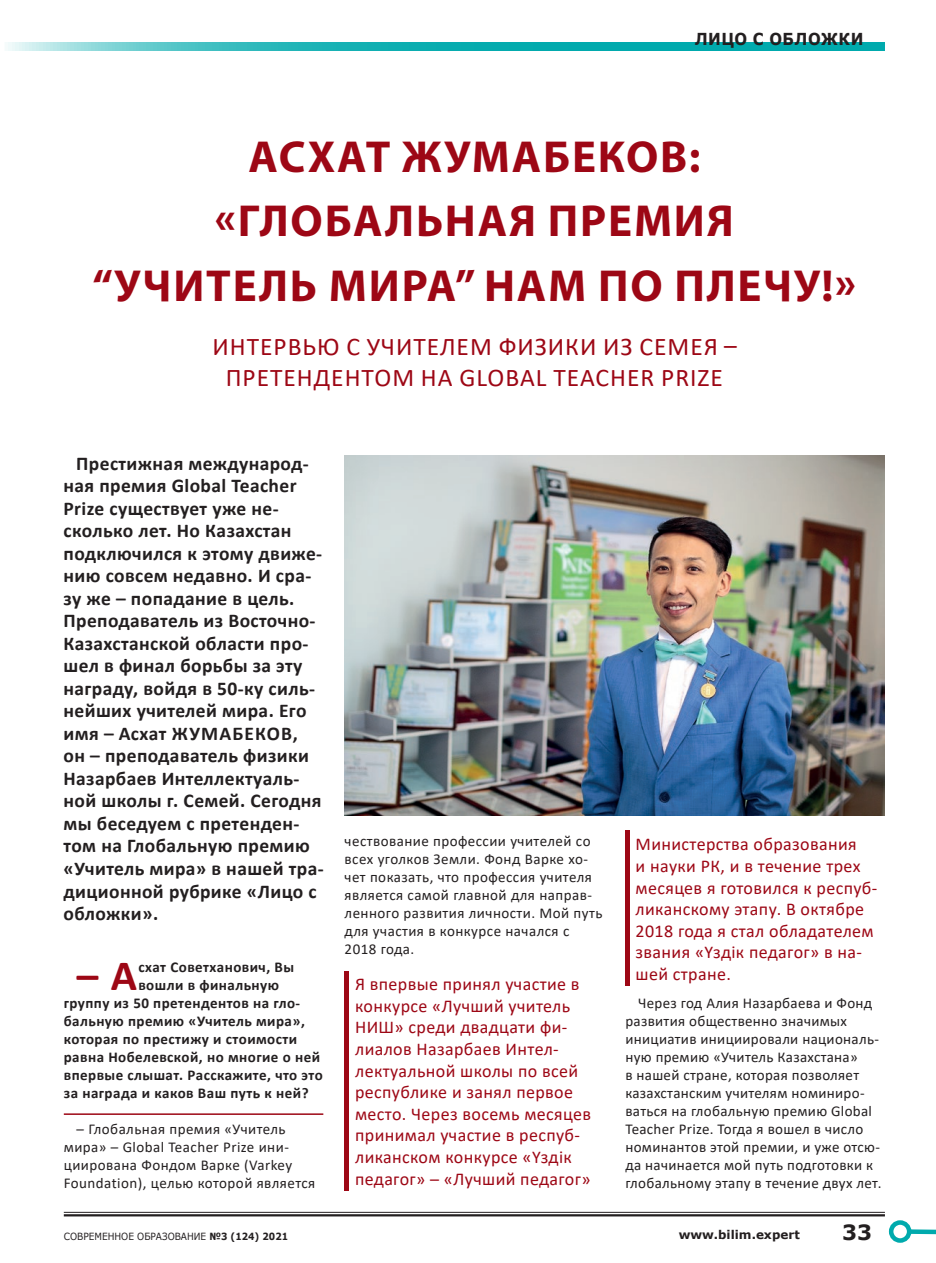
<style>
.page{position:relative;width:936px;height:1263px;background:#fff}
.page>*{position:absolute;margin:0;border:0;box-sizing:border-box;transform-origin:0 0}
.t1{font:700 45px/64.5px "Myriad Pro";letter-spacing:.04em;color:#9d0715;text-align:center}
.t2{font:700 43.35px "Calibri";color:#9d0715}
.t3{font:25.5px/30.6px "Calibri";letter-spacing:.04em;color:#9d0715;text-align:center}
.t4{font:700 21px "Verdana";color:#231f20}
.t5{font:700 19.5px/22.5px "Calibri";letter-spacing:.02em;color:#231f20}
.t6{font:18px/21.6px "Calibri";letter-spacing:.02em;color:#9d0715}
.t7{font:700 16.5px "Verdana";letter-spacing:.03em;color:#231f20;scale:.91 1}
.t8{font:15px/18px "Calibri";letter-spacing:.02em;color:#231f20}
.t9{font:700 15px "Calibri";letter-spacing:.03em;color:#231f20}
.t10{font:700 12px "Verdana";color:#231f20}
.t11{font:9.9px "Verdana";color:#231f20;scale:.91 1}
.s1{font-weight:700}
</style>
<div class="page">
<div style="left:344px;top:971px;width:5px;height:219px;background:#9d0715"></div>
<hr style="left:625px;top:831px;width:4px;height:155px;background:#9d0715">
<img style="left:344px;top:455px;width:540px;height:360px">
<hr style="left:64px;top:1113px;width:259px;height:2px;background:#9d0715">
<hr style="left:64px;top:1212px;width:820px;height:1px;background:#231f20">
<hr style="left:64px;top:1214px;width:820px;height:2px;background:#231f20">
<div style="left:909px;top:1229px;width:26px;height:5px;background:#00aaad"></div>
<div style="left:888px;top:1220px;width:23px;height:23px;border:4px solid #00aaad;border-radius:50%"></div>
<svg style="left:8px;top:43px;width:876px;height:8px;background:#28b7b9"></svg>
<p class="t7" style="left:695px;top:27px;width:186px">ЛИЦО С ОБЛОЖКИ</p>
<h1 class="t1" style="left:92px;top:125px;width:765px">АСХАТ ЖУМАБЕКОВ: «ГЛОБАЛЬНАЯ ПРЕМИЯ<br>“УЧИТЕЛЬ МИРА” НАМ ПО ПЛЕЧУ!»</h1>
<h3 class="t3" style="left:212px;top:331px;width:526px">ИНТЕРВЬЮ С УЧИТЕЛЕМ ФИЗИКИ ИЗ СЕМЕЯ –<br>ПРЕТЕНДЕНТОМ НА GLOBAL TEACHER PRIZE</h3>
<p class="t5" style="left:64px;top:452px;width:261px;text-indent:13px">Престижная международ&shy;ная премия Global Teacher<br>Prize существует уже не&shy;сколько лет. Но Казахстан подключился к этому движе&shy;нию совсем недавно. И сра&shy;зу же – попадание в цель.<br>Преподаватель из Восточно-<br>Казахстанской области про&shy;шел в финал борьбы за эту награду, войдя в 50-ку силь&shy;нейших учителей мира. Его имя – Асхат ЖУМАБЕКОВ, он – преподаватель физики<br>Назарбаев Интеллектуаль&shy;ной школы г. Семей. Сегодня мы беседуем с претенден&shy;том на Глобальную премию «Учитель мира» в нашей тра&shy;диционной рубрике «Лицо с обложки».</p>
<h2 class="t2" style="left:77px;top:945px;width:62px">– А</h2>
<p class="t9" style="left:138px;top:956px;width:157px">схат Советханович, Вы</p>
<p class="t9" style="left:138px;top:974px;width:142px">вошли в финальную</p>
<p class="t9" style="left:64px;top:992px;width:238px">группу из 50 претендентов на гло-</p>
<p class="t9" style="left:64px;top:1010px;width:242px">бальную премию «Учитель мира»,</p>
<p class="t9" style="left:64px;top:1028px;width:235px">которая по престижу и стоимости</p>
<p class="t9" style="left:64px;top:1046px;width:258px">равна Нобелевской, но многие о ней</p>
<p class="t9" style="left:64px;top:1064px;width:260px">впервые слышат. Расскажите, что это</p>
<p class="t9" style="left:64px;top:1082px;width:246px">за награда и каков Ваш путь к ней?</p>
<p class="t8" style="left:64px;top:1120px;width:253px;text-indent:13px">– Глобальная премия «Учитель мира» – Global Teacher Prize ини&shy;циирована Фондом Варке (Varkey Foundation), целью которой является</p>
<p class="t8" style="left:344px;top:832px;width:259px">чествование профессии учителей со всех уголков Земли. Фонд Варке хо&shy;чет показать, что профессия учителя является самой главной для направ&shy;ленного развития личности. Мой путь для участия в конкурсе начался с<br>2018 года.</p>
<p class="t6" style="left:355px;top:973px;width:237px">Я впервые принял участие в конкурсе «Лучший учитель<br>НИШ» среди двадцати фи&shy;лиалов Назарбаев Интел&shy;лектуальной школы по всей республике и занял первое место. Через восемь месяцев принимал участие в респуб&shy;ликанском конкурсе «Үздік педагог» – «Лучший педагог»</p>
<p class="t6" style="left:635px;top:833px;width:243px">Министерства образования<br>и науки РК, и в течение трех месяцев я готовился к респуб&shy;ликанскому этапу. В октябре<br>2018 года я стал обладателем звания «Үздік педагог» в на&shy;шей стране.</p>
<p class="t8" style="left:625px;top:994px;width:257px;text-indent:13px">Через год Алия Назарбаева и Фонд развития общественно значимых инициатив инициировали националь&shy;ную премию «Учитель Казахстана»<br>в нашей стране, которая позволяет казахстанским учителям номиниро&shy;ваться на глобальную премию Global Teacher Prize. Тогда я вошел в число номинантов этой премии, и уже отсю&shy;да начинается мой путь подготовки к глобальному этапу в течение двух лет.</p>
<p class="t11" style="left:64px;top:1229px;width:248px">СОВРЕМЕННОЕ ОБРАЗОВАНИЕ <span class="s1">№3 (124) 2021</span></p>
<p class="t10" style="left:678px;top:1226px;width:123px">www.bilim.expert</p>
<h3 class="t4" style="left:842px;top:1217px;width:31px">33</h3>
</div>
